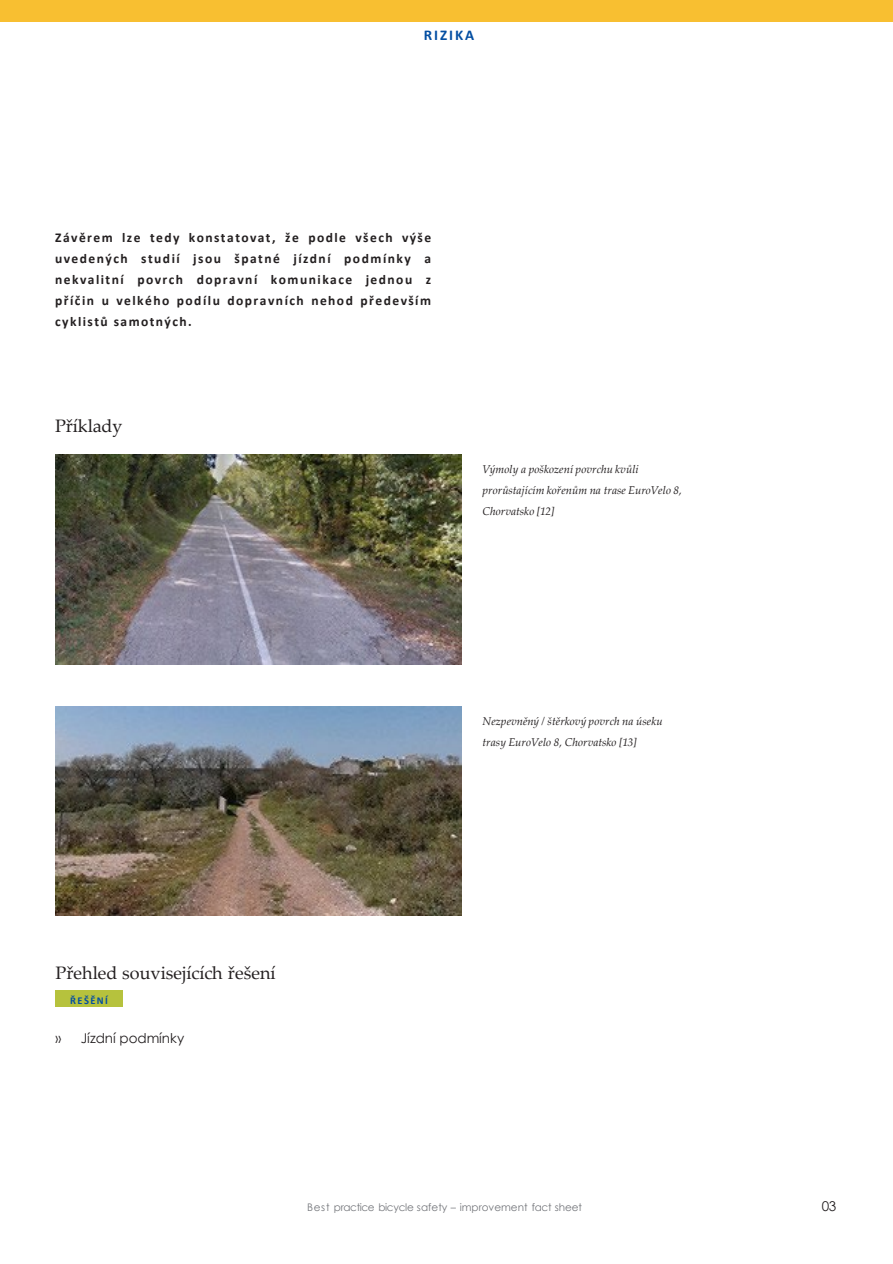
<style>
.page{position:relative;width:893px;height:1264px;background:#fff}
.page>*{position:absolute;margin:0;border:0;box-sizing:border-box;transform-origin:0 0}
.t1{font:18px "Palatino Linotype";letter-spacing:-.005em;color:#231f20}
.t2{font:700 15px "Calibri";letter-spacing:.13em;color:#034ea2}
.t3{font:700 13.5px/21px "Calibri";letter-spacing:.105em;color:#231f20;text-align:justify}
.t4{font:13.5px "Century Gothic";color:#231f20}
.t5{font:italic 11.4px/21px "Palatino Linotype";color:#231f20}
.t6{font:10.5px "Century Gothic";letter-spacing:-.01em;color:#74767b}
.t7{font:700 10.5px "Calibri";letter-spacing:.135em;color:#034ea2}
</style>
<div class="page">
<div style="left:0;top:0;width:892px;height:22px;background:#f8bf31"></div>
<img style="left:56px;top:454px;width:406px;height:210px">
<img style="left:55px;top:706px;width:407px;height:209px">
<div style="left:55px;top:990px;width:67px;height:16px;background:#b6c23d"></div>
<p class="t2" style="left:423px;top:25px;width:52px">RIZIKA</p>
<p class="t3" style="left:55px;top:227px;width:377px">Závěrem lze tedy konstatovat, že podle všech výše uvedených studií jsou špatné jízdní podmínky a nekvalitní povrch dopravní komunikace jednou z příčin u velkého podílu dopravních nehod především cyklistů samotných.</p>
<p class="t1" style="left:55px;top:413px;width:69px">Příklady</p>
<p class="t5" style="left:482px;top:458px;width:201px">Výmoly a poškození povrchu kvůli prorůstajícím kořenům na trase EuroVelo 8,<br>Chorvatsko [12]</p>
<p class="t5" style="left:482px;top:710px;width:182px">Nezpevněný / štěrkový povrch na úseku trasy EuroVelo 8, Chorvatsko [13]</p>
<p class="t1" style="left:56px;top:959px;width:221px">Přehled souvisejících řešení</p>
<p class="t7" style="left:70px;top:992px;width:39px">ŘEŠĚNÍ</p>
<p class="t4" style="left:56px;top:1028px;width:130px">» Jízdní podmínky</p>
<p class="t6" style="left:307px;top:1199px;width:276px">Best practice bicycle safety – improvement fact sheet</p>
<p class="t4" style="left:821px;top:1196px;width:16px">03</p>
</div>
